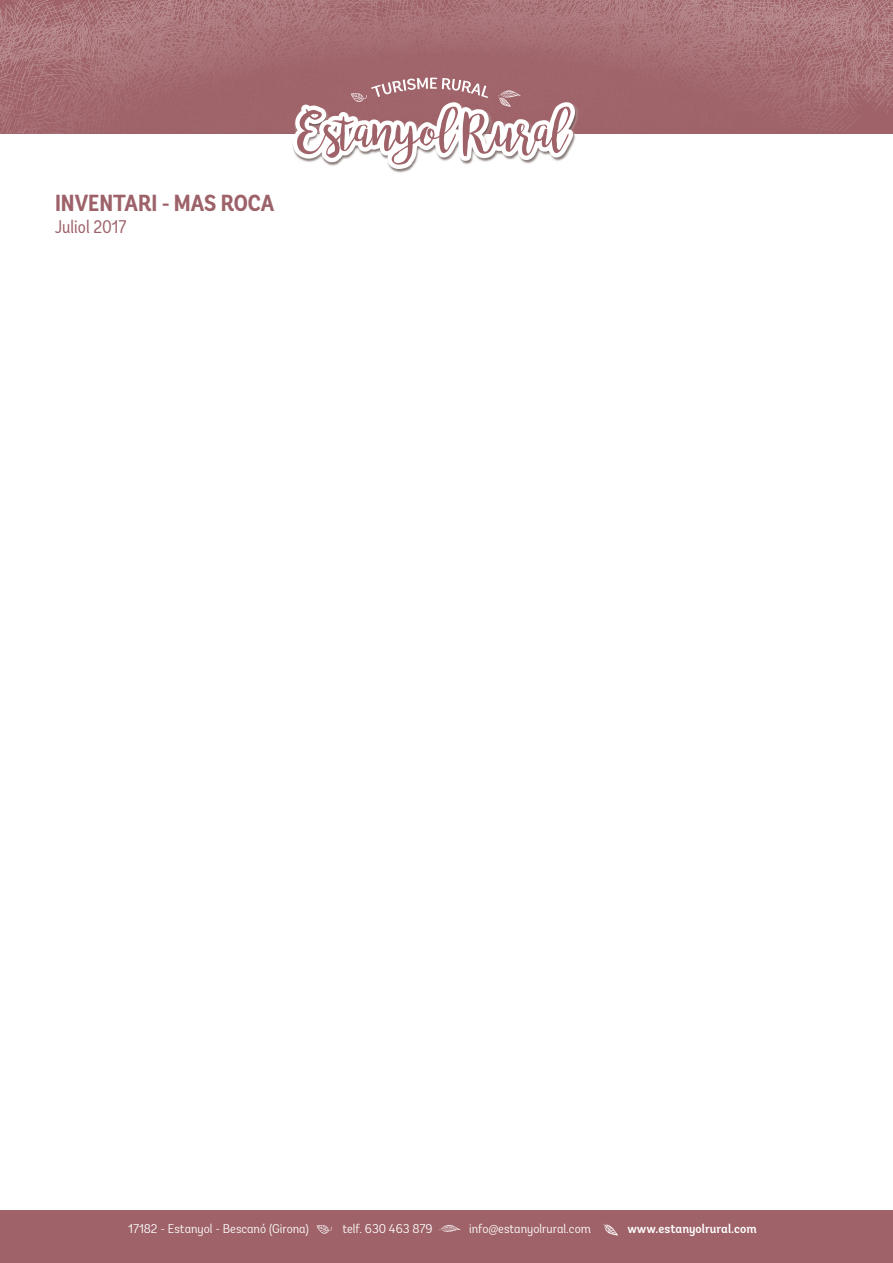
<style>
.page{position:relative;width:893px;height:1263px;background:#fff}
.page>*{position:absolute;margin:0;border:0;box-sizing:border-box;transform-origin:0 0}
.t1{font:700 condensed 23.25px "Andes";color:#9d6269}
.t2{font:condensed 18.3px "Andes";color:#9d6269}
.t3{font:300 condensed 12.75px "Andes";color:#fff;scale:1.1 1}
.t4{font:500 condensed 12.75px "Andes";color:#fff;scale:1.1 1}
</style>
<div class="page">
<div style="left:0;top:1210px;width:893px;height:53px;background:#9e6268"></div>
<div style="left:632px;top:118px;width:115px;height:16px;background:#9e6369"></div>
<img style="left:0;top:107px;width:632px;height:27px">
<img style="left:575px;top:84px;width:294px;height:34px">
<div style="left:575px;top:74px;width:208px;height:21px;background:#a0656b"></div>
<img style="left:608px;top:0;width:135px;height:51px">
<img style="left:366px;top:0;width:242px;height:80px">
<img style="left:0;top:26px;width:493px;height:81px">
<img style="left:0;top:0;width:366px;height:58px">
<img style="left:0;top:3px;width:251px;height:81px">
<svg style="left:317px;top:1225px;width:15px;height:9px"></svg>
<svg style="left:439px;top:1225px;width:21px;height:7px"></svg>
<svg style="left:602px;top:1223px;width:16px;height:12px"></svg>
<img style="left:291px;top:101px;width:288px;height:72px">
<svg style="left:293px;top:78px;width:282px;height:91px"></svg>
<img style="left:861px;top:90px;width:32px;height:26px">
<div style="left:747px;top:116px;width:146px;height:18px;background:#9e6268"></div>
<img style="left:869px;top:84px;width:24px;height:23px">
<img style="left:743px;top:0;width:150px;height:3px">
<img style="left:628px;top:3px;width:265px;height:81px">
<h1 class="t1" style="left:55px;top:188px;width:221px">INVENTARI - MAS ROCA</h1>
<h2 class="t2" style="left:55px;top:216px;width:73px">Juliol 2017</h2>
<p class="t3" style="left:128px;top:1221px;width:166px">17182 - Estanyol - Bescanó (Girona)</p>
<p class="t3" style="left:342px;top:1221px;width:83px">telf. 630 463 879</p>
<p class="t3" style="left:469px;top:1221px;width:112px">info@estanyolrural.com</p>
<p class="t4" style="left:627px;top:1220px;width:119px">www.estanyolrural.com</p>
</div>
